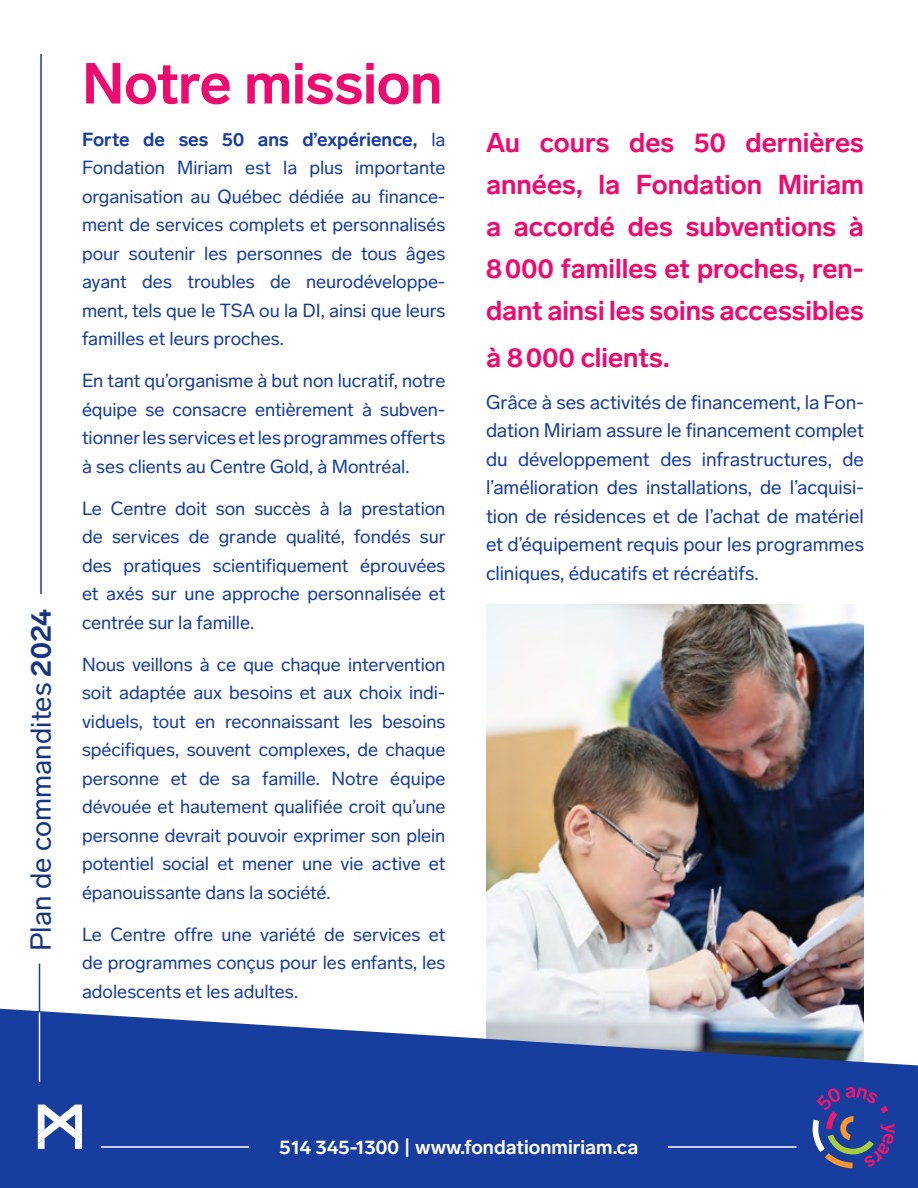
<style>
.page{position:relative;width:918px;height:1188px;background:#fff}
.page>*{position:absolute;margin:0;border:0;box-sizing:border-box;transform-origin:0 0}
.t1{font:700 57px "Lab Grotesque";letter-spacing:-.005em;color:#ed0b70}
.t2{font:28.5px "Lab Grotesque";color:#143583}
.t3{font:700 27px/42px "Lab Grotesque";color:#ed0b70;text-align:justify}
.t4{font:19.5px/28.5px "Lab Grotesque";letter-spacing:-.005em;color:#173d9e;text-align:justify}
.t5{font:700 19.5px "Lab Grotesque";color:#fff}
.t6{font:18.75px/28.5px "Lab Grotesque";letter-spacing:-.005em;color:#173d9e;text-align:justify}
.s1{font-weight:700}
</style>
<div class="page">
<hr style="left:39px;top:964px;width:1px;height:118px;background:#173d9e">
<img style="left:486px;top:604px;width:378px;height:405px">
<svg style="left:0;top:1009px;width:918px;height:179px;background:#3b5ba9"></svg>
<svg style="left:38px;top:1105px;width:44px;height:44px"></svg>
<svg style="left:812px;top:1087px;width:83px;height:81px;background:#454891"></svg>
<hr style="left:101px;top:1146px;width:695px;height:2px;background:#fff">
<div style="left:250px;top:1110px;width:418px;height:74px;background:#173d9e"></div>
<hr style="left:39px;top:1013px;width:1px;height:69px;background:#fff">
<hr style="left:40px;top:54px;width:2px;height:540px;background:#173d9e">
<h2 class="t2" style="left:24px;top:951px;width:343px;rotate:-90deg">Plan de commandites <span class="s1">2024</span></h2>
<h1 class="t1" style="left:82px;top:50px;width:362px">Notre mission</h1>
<p class="t6" style="left:82px;top:125px;width:365px"><span class="s1">Forte de ses 50 ans d’expérience,</span> la Fondation Miriam est la plus importante organisation au Québec dédiée au finance&shy;ment de services complets et personnalisés pour soutenir les personnes de tous âges ayant des troubles de neurodéveloppe&shy;ment, tels que le TSA ou la DI, ainsi que leurs familles et leurs proches.</p>
<p class="t6" style="left:82px;top:366px;width:365px">En tant qu’organisme à but non lucratif, notre équipe se consacre entièrement à subven&shy;tionner les services et les programmes offerts à ses clients au Centre Gold, à Montréal.</p>
<p class="t6" style="left:82px;top:494px;width:365px">Le Centre doit son succès à la prestation de services de grande qualité, fondés sur des pratiques scientifiquement éprouvées et axés sur une approche personnalisée et centrée sur la famille.</p>
<p class="t6" style="left:82px;top:650px;width:365px">Nous veillons à ce que chaque intervention soit adaptée aux besoins et aux choix indi&shy;viduels, tout en reconnaissant les besoins spécifiques, souvent complexes, de chaque personne et de sa famille. Notre équipe dévouée et hautement qualifiée croit qu’une personne devrait pouvoir exprimer son plein potentiel social et mener une vie active et épanouissante dans la société.</p>
<p class="t6" style="left:82px;top:920px;width:365px">Le Centre offre une variété de services et de programmes conçus pour les enfants, les adolescents et les adultes.</p>
<h3 class="t3" style="left:486px;top:122px;width:380px">Au cours des 50 dernières années, la Fondation Miriam a accordé des subventions à 8000 familles et proches, ren&shy;dant ainsi les soins accessibles</h3>
<h3 class="t3" style="left:486px;top:337px;width:185px">à 8000 clients.</h3>
<p class="t4" style="left:486px;top:388px;width:380px">Grâce à ses activités de financement, la Fon&shy;dation Miriam assure le financement complet du développement des infrastructures, de l’amélioration des installations, de l’acquisi&shy;tion de résidences et de l’achat de matériel et d’équipement requis pour les programmes cliniques, éducatifs et récréatifs.</p>
<p class="t5" style="left:280px;top:1136px;width:360px">514 345-1300 | www.fondationmiriam.ca</p>
</div>
